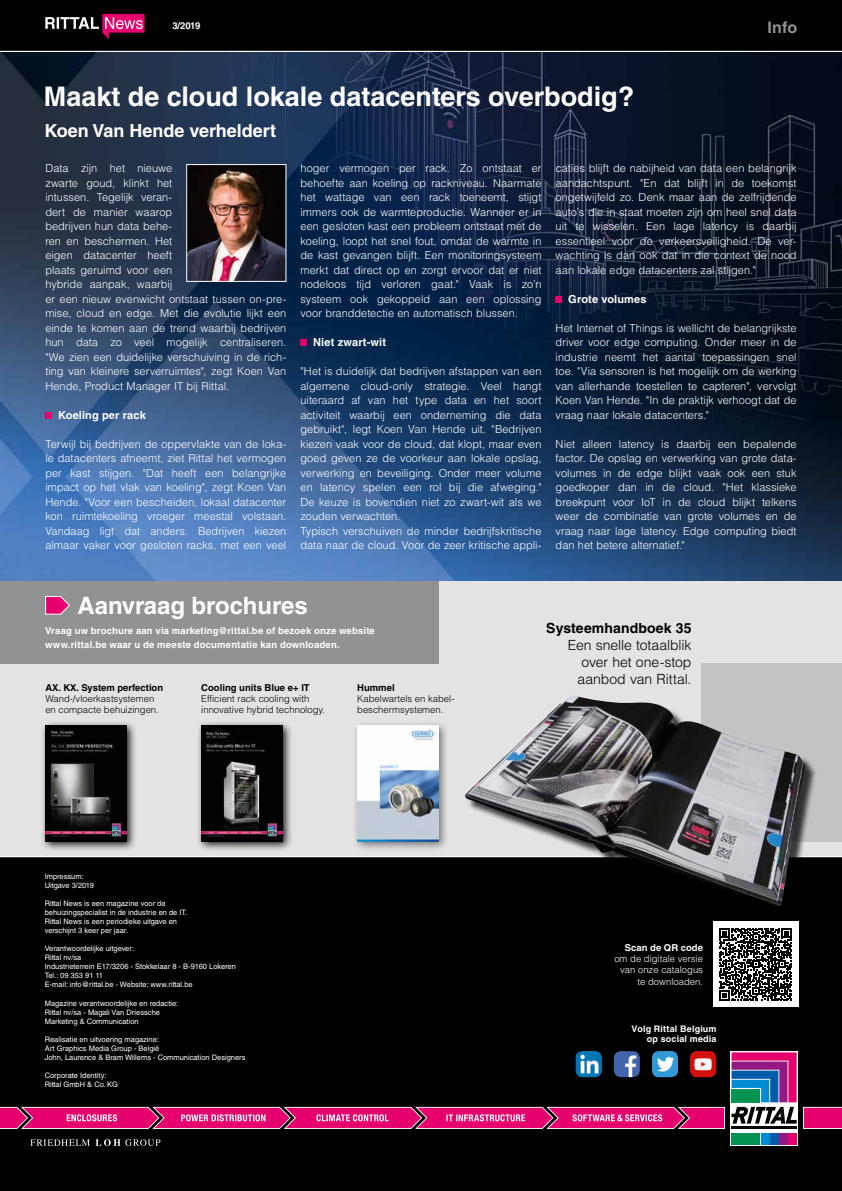
<style>
.page{position:relative;width:842px;height:1191px;background:#000}
.page>*{position:absolute;margin:0;border:0;box-sizing:border-box;transform-origin:0 0}
.t1{font:700 27px "Helvetica LT Std";color:#fff}
.t2{font:700 24px "Helvetica LT Std";color:#fff}
.t3{font:700 18px "Helvetica LT Std";color:#fff}
.t4{font:700 16px "Helvetica LT Std";color:#919292}
.t5{font:300 14px/16.8px "Helvetica LT Std";letter-spacing:-.005em;color:#000;text-align:justify}
.t6{font:700 14px "Helvetica LT Std";letter-spacing:.01em;color:#000}
.t7{font:300 11px/14.5px "Helvetica LT Std";color:#fff;text-align:justify}
.t8{font:700 11px "Helvetica LT Std";letter-spacing:.01em;color:#fff}
.t9{font:300 9.5px/11.4px "Helvetica LT Std";color:#000}
.t10{font:700 9.5px/14.5px "Helvetica LT Std";letter-spacing:.015em;color:#fff}
.t11{font:700 9.5px "Helvetica LT Std";color:#000}
.t12{font:300 9.5px/11.4px "Helvetica LT Std";color:#fff;text-align:right}
.t13{font:700 9px/10.8px "Helvetica LT Std";letter-spacing:.02em;color:#fff;text-align:right}
.t14{font:7.5px/9px "Helvetica LT Std";color:#fff}
</style>
<div class="page">
<img style="left:0;top:52px;width:842px;height:529px">
<div style="left:0;top:581px;width:842px;height:275px;background:#e3e3e3"></div>
<svg style="left:30px;top:1139px;width:130px;height:7px"></svg>
<svg style="left:730px;top:1051px;width:68px;height:94px"></svg>
<hr style="left:731px;top:1126px;width:66px;height:3px;background:#000">
<div style="left:731px;top:1132px;width:29px;height:12px;background:#009352"></div>
<div style="left:761px;top:1132px;width:8px;height:12px;background:#008bd2"></div>
<div style="left:770px;top:1132px;width:8px;height:12px;background:#005ca9"></div>
<div style="left:779px;top:1132px;width:8px;height:12px;background:#951881"></div>
<svg style="left:731px;top:1052px;width:66px;height:71px;background:#7c6291"></svg>
<div style="left:788px;top:1132px;width:9px;height:12px;background:#e5006d"></div>
<svg style="left:803px;top:1106px;width:39px;height:23px"></svg>
<svg style="left:0;top:1106px;width:725px;height:23px;background:#d82c7e"></svg>
<svg style="left:45px;top:14px;width:100px;height:25px"></svg>
<div style="left:45px;top:412px;width:7px;height:7px;background:#e5006d"></div>
<hr style="left:0;top:856px;width:842px;height:1px;background:#fff">
<div style="left:701px;top:663px;width:141px;height:178px;background:#c3c3c3"></div>
<div style="left:0;top:581px;width:438px;height:82px;background:#919292"></div>
<svg style="left:45px;top:596px;width:25px;height:18px"></svg>
<hr style="left:0;top:51px;width:842px;height:1px;background:#fff">
<img style="left:188px;top:166px;width:96px;height:114px">
<div style="left:186px;top:164px;width:100px;height:118px;border:1px solid #fff"></div>
<div style="left:300px;top:340px;width:7px;height:6px;background:#e5006d"></div>
<div style="left:556px;top:296px;width:6px;height:7px;background:#e5006d"></div>
<img style="left:614px;top:1051px;width:26px;height:26px">
<img style="left:576px;top:1051px;width:26px;height:26px">
<svg style="left:652px;top:1051px;width:26px;height:26px"></svg>
<img style="left:653px;top:1051px;width:25px;height:26px">
<img style="left:690px;top:1051px;width:26px;height:26px">
<div style="left:467px;top:697px;width:350px;height:222px;background:#000;opacity:.75"></div>
<img style="left:465px;top:695px;width:340px;height:212px">
<div style="left:713px;top:921px;width:85px;height:86px;background:#fff"></div>
<svg style="left:719px;top:928px;width:73px;height:73px"></svg>
<div style="left:196px;top:720px;width:97px;height:131px;background:#000;opacity:.9"></div>
<img style="left:201px;top:725px;width:81px;height:116px">
<div style="left:352px;top:720px;width:97px;height:131px;background:#000;opacity:.5"></div>
<img style="left:357px;top:725px;width:81px;height:116px">
<div style="left:41px;top:720px;width:96px;height:131px;background:#000;opacity:.9"></div>
<img style="left:45px;top:725px;width:81px;height:116px">
<p class="t10" style="left:172px;top:18px;width:30px">3/2019</p>
<h3 class="t4" style="left:768px;top:17px;width:31px">Info</h3>
<h1 class="t1" style="left:44px;top:80px;width:592px">Maakt de cloud lokale datacenters overbodig?</h1>
<h3 class="t3" style="left:44px;top:120px;width:233px">Koen Van Hende verheldert</h3>
<p class="t7" style="left:45px;top:161px;width:242px;text-align:left">Data zijn het nieuwe<br>zwarte goud, klinkt het<br>intussen. Tegelijk veran-<br>dert de manier waarop<br>bedrijven hun data behe-<br>ren en beschermen. Het<br>eigen datacenter heeft<br>plaats geruimd voor een<br>hybride aanpak, waarbij<br>er een nieuw evenwicht ontstaat tussen on-pre&shy;mise, cloud en edge. Met die evolutie lijkt een einde te komen aan de trend waarbij bedrijven hun data zo veel mogelijk centraliseren. "We zien een duidelijke verschuiving in de rich&shy;ting van kleinere serverruimtes", zegt Koen Van<br>Hende, Product Manager IT bij Rittal.</p>
<p class="t8" style="left:58px;top:408px;width:89px">Koeling per rack</p>
<p class="t7" style="left:45px;top:436px;width:242px">Terwijl bij bedrijven de oppervlakte van de loka&shy;le datacenters afneemt, ziet Rittal het vermogen per kast stijgen. "Dat heeft een belangrijke impact op het vlak van koeling", zegt Koen Van Hende. "Voor een bescheiden, lokaal datacenter kon ruimtekoeling vroeger meestal volstaan.<br>Vandaag ligt dat anders. Bedrijven kiezen almaar vaker voor gesloten racks, met een veel</p>
<p class="t7" style="left:300px;top:161px;width:242px">hoger vermogen per rack. Zo ontstaat er behoefte aan koeling op rackniveau. Naarmate het wattage van een rack toeneemt, stijgt immers ook de warmteproductie. Wanneer er in een gesloten kast een probleem ontstaat met de koeling, loopt het snel fout, omdat de warmte in de kast gevangen blijft. Een monitoringsysteem merkt dat direct op en zorgt ervoor dat er niet nodeloos tijd verloren gaat." Vaak is zo’n systeem ook gekoppeld aan een oplossing voor branddetectie en automatisch blussen.</p>
<p class="t8" style="left:313px;top:335px;width:74px">Niet zwart-wit</p>
<p class="t7" style="left:300px;top:364px;width:242px;text-align:left">"Het is duidelijk dat bedrijven afstappen van een algemene cloud-only strategie. Veel hangt uiteraard af van het type data en het soort activiteit waarbij een onderneming die data gebruikt", legt Koen Van Hende uit. "Bedrijven kiezen vaak voor de cloud, dat klopt, maar even goed geven ze de voorkeur aan lokale opslag, verwerking en beveiliging. Onder meer volume en latency spelen een rol bij die afweging." De keuze is bovendien niet zo zwart-wit als we zouden verwachten.<br>Typisch verschuiven de minder bedrijfskritische data naar de cloud. Voor de zeer kritische appli-</p>
<p class="t7" style="left:556px;top:161px;width:242px">caties blijft de nabijheid van data een belangrijk aandachtspunt. "En dat blijft in de toekomst ongetwijfeld zo. Denk maar aan de zelfrijdende auto’s die in staat moeten zijn om heel snel data uit te wisselen. Een lage latency is daarbij essentieel voor de verkeersveiligheid. De ver&shy;wachting is dan ook dat in die context de nood aan lokale edge datacenters zal stijgen."</p>
<p class="t8" style="left:568px;top:292px;width:80px">Grote volumes</p>
<p class="t7" style="left:556px;top:320px;width:242px">Het Internet of Things is wellicht de belangrijkste driver voor edge computing. Onder meer in de industrie neemt het aantal toepassingen snel toe. "Via sensoren is het mogelijk om de werking van allerhande toestellen te capteren", vervolgt Koen Van Hende. "In de praktijk verhoogt dat de vraag naar lokale datacenters."</p>
<p class="t7" style="left:556px;top:436px;width:242px">Niet alleen latency is daarbij een bepalende factor. De opslag en verwerking van grote data&shy;volumes in de edge blijkt vaak ook een stuk goedkoper dan in de cloud. "Het klassieke breekpunt voor IoT in de cloud blijkt telkens weer de combinatie van grote volumes en de vraag naar lage latency. Edge computing biedt dan het betere alternatief."</p>
<h2 class="t2" style="left:77px;top:591px;width:232px">Aanvraag brochures</h2>
<p class="t10" style="left:45px;top:623px;width:331px">Vraag uw brochure aan via marketing@rittal.be of bezoek onze website www.rittal.be waar u de meeste documentatie kan downloaden.</p>
<p class="t11" style="left:45px;top:681px;width:119px">AX. KX. System perfection</p>
<p class="t9" style="left:45px;top:693px;width:115px">Wand-/vloerkastsystemen en compacte behuizingen.</p>
<p class="t11" style="left:201px;top:681px;width:110px">Cooling units Blue e+ IT</p>
<p class="t9" style="left:201px;top:693px;width:125px">Efficient rack cooling with innovative hybrid technology.</p>
<p class="t11" style="left:357px;top:681px;width:39px">Hummel</p>
<p class="t9" style="left:357px;top:693px;width:99px">Kabelwartels en kabel&shy;beschermsystemen.</p>
<p class="t14" style="left:45px;top:872px;width:51px">Impressum:<br>Uitgave 3/2019</p>
<p class="t14" style="left:45px;top:899px;width:144px">Rittal News is een magazine voor de behuizingspecialist in de industrie en de IT.<br>Rittal News is een periodieke uitgave en verschijnt 3 keer per jaar.</p>
<p class="t14" style="left:45px;top:944px;width:193px">Verantwoordelijke uitgever:<br>Rittal nv/sa<br>Industrieterrein E17/3206 - Stokkelaar 8 - B-9160 Lokeren Tel.: 09 353 91 11<br>E-mail: info@rittal.be - Website: www.rittal.be</p>
<p class="t14" style="left:45px;top:998px;width:135px">Magazine verantwoordelijke en redactie:<br>Rittal nv/sa - Magali Van Driessche<br>Marketing &amp; Communication</p>
<p class="t14" style="left:45px;top:1034px;width:202px">Realisatie en uitvoering magazine:<br>Art Graphics Media Group - België<br>John, Laurence &amp; Bram Willems - Communication Designers</p>
<p class="t14" style="left:45px;top:1070px;width:75px">Corporate Identity:<br>Rittal GmbH &amp; Co. KG</p>
<p class="t6" style="left:546px;top:620px;width:147px">Systeemhandboek 35</p>
<p class="t5" style="left:577px;top:637px;width:115px;text-indent:-10px">Een snelle totaalblik over het one-stop aanbod van Rittal.</p>
<p class="t10" style="left:625px;top:940px;width:80px">Scan de QR code</p>
<p class="t12" style="left:614px;top:953px;width:90px">om de digitale versie van onze catalogus te downloaden.</p>
<p class="t13" style="left:632px;top:1023px;width:86px">Volg Rittal Belgium op social media</p>
</div>
